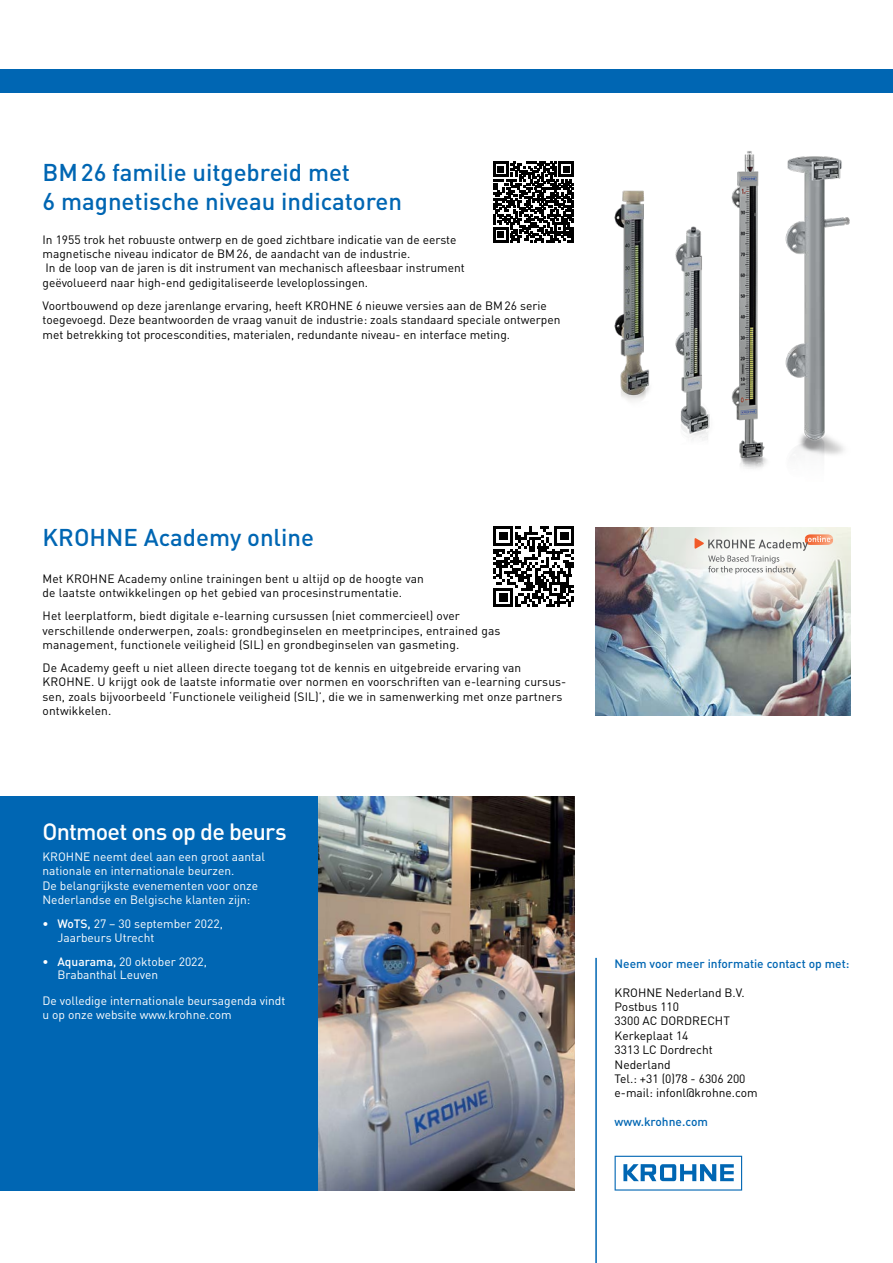
<style>
.page{position:relative;width:893px;height:1263px;background:#fff}
.page>*{position:absolute;margin:0;border:0;box-sizing:border-box;transform-origin:0 0}
.t1{font:500 24px/28.8px "DIN";color:#0066b3}
.t2{font:500 23.25px "DIN";letter-spacing:-.035em;color:#fff}
.t3{font:12px/14.4px "DIN";color:#000}
.t4{font:12px/14.4px "DIN";color:#fff}
.t5{font:500 12px "DIN";color:#0066b3}
.s1{font-weight:500}
</style>
<div class="page">
<svg style="left:615px;top:1156px;width:127px;height:34px"></svg>
<hr style="left:595px;top:958px;width:2px;height:305px;background:#0066b3">
<div style="left:0;top:797px;width:319px;height:394px;background:#0066b3"></div>
<img style="left:319px;top:797px;width:255px;height:394px">
<img style="left:731px;top:151px;width:36px;height:318px">
<img style="left:614px;top:190px;width:36px;height:211px">
<img style="left:675px;top:226px;width:35px;height:214px">
<img style="left:785px;top:156px;width:65px;height:300px">
<img style="left:595px;top:527px;width:255px;height:188px">
<svg style="left:676px;top:505px;width:171px;height:118px"></svg>
<img style="left:830px;top:534px;width:3px;height:5px">
<svg style="left:694px;top:534px;width:136px;height:40px"></svg>
<svg style="left:493px;top:526px;width:81px;height:81px"></svg>
<svg style="left:493px;top:162px;width:81px;height:80px"></svg>
<div style="left:0;top:69px;width:893px;height:24px;background:#0066b3"></div>
<h1 class="t1" style="left:43px;top:158px;width:361px">BM26 familie uitgebreid met<br>6 magnetische niveau indicatoren</h1>
<p class="t3" style="left:43px;top:232px;width:424px">In 1955 trok het robuuste ontwerp en de goed zichtbare indicatie van de eerste magnetische niveau indicator de BM26, de aandacht van de industrie.<br>In de loop van de jaren is dit instrument van mechanisch afleesbaar instrument geëvolueerd naar high-end gedigitaliseerde leveloplossingen.</p>
<p class="t3" style="left:43px;top:298px;width:519px">Voortbouwend op deze jarenlange ervaring, heeft KROHNE 6 nieuwe versies aan de BM26 serie toegevoegd. Deze beantwoorden de vraag vanuit de industrie: zoals standaard speciale ontwerpen met betrekking tot procescondities, materialen, redundante niveau- en interface meting.</p>
<h1 class="t1" style="left:43px;top:522px;width:273px">KROHNE Academy online</h1>
<p class="t3" style="left:43px;top:571px;width:383px">Met KROHNE Academy online trainingen bent u altijd op de hoogte van de laatste ontwikkelingen op het gebied van procesinstrumentatie.</p>
<p class="t3" style="left:43px;top:608px;width:459px">Het leerplatform, biedt digitale e-learning cursussen (niet commercieel) over verschillende onderwerpen, zoals: grondbeginselen en meetprincipes, entrained gas management, functionele veiligheid (SIL) en grondbeginselen van gasmeting.</p>
<p class="t3" style="left:43px;top:660px;width:525px">De Academy geeft u niet alleen directe toegang tot de kennis en uitgebreide ervaring van KROHNE. U krijgt ook de laatste informatie over normen en voorschriften van e-learning cursus&shy;sen, zoals bijvoorbeeld ‘Functionele veiligheid (SIL)’, die we in samenwerking met onze partners ontwikkelen.</p>
<h2 class="t2" style="left:43px;top:817px;width:246px">Ontmoet ons op de beurs</h2>
<p class="t4" style="left:43px;top:849px;width:224px">KROHNE neemt deel aan een groot aantal nationale en internationale beurzen.<br>De belangrijkste evenementen voor onze Nederlandse en Belgische klanten zijn:</p>
<p class="t4" style="left:57px;top:917px;width:167px;line-height:13.5px;text-indent:-15px"><span class="s1">• WoTS,</span> 27 – 30 september 2022,<br>Jaarbeurs Utrecht</p>
<p class="t4" style="left:57px;top:955px;width:151px;line-height:13.5px;text-indent:-15px"><span class="s1">• Aquarama,</span> 20 oktober 2022,<br>Brabanthal Leuven</p>
<p class="t4" style="left:43px;top:993px;width:244px">De volledige internationale beursagenda vindt u op onze website www.krohne.com</p>
<p class="t5" style="left:614px;top:956px;width:236px">Neem voor meer informatie contact op met:</p>
<p class="t3" style="left:614px;top:985px;width:145px">KROHNE Nederland B.V.<br>Postbus 110<br>3300 AC DORDRECHT<br>Kerkeplaat 14<br>3313 LC Dordrecht<br>Nederland<br>Tel.: +31 (0)78 - 6306 200 e-mail: infonl@krohne.com</p>
<p class="t5" style="left:614px;top:1114px;width:95px">www.krohne.com</p>
</div>
